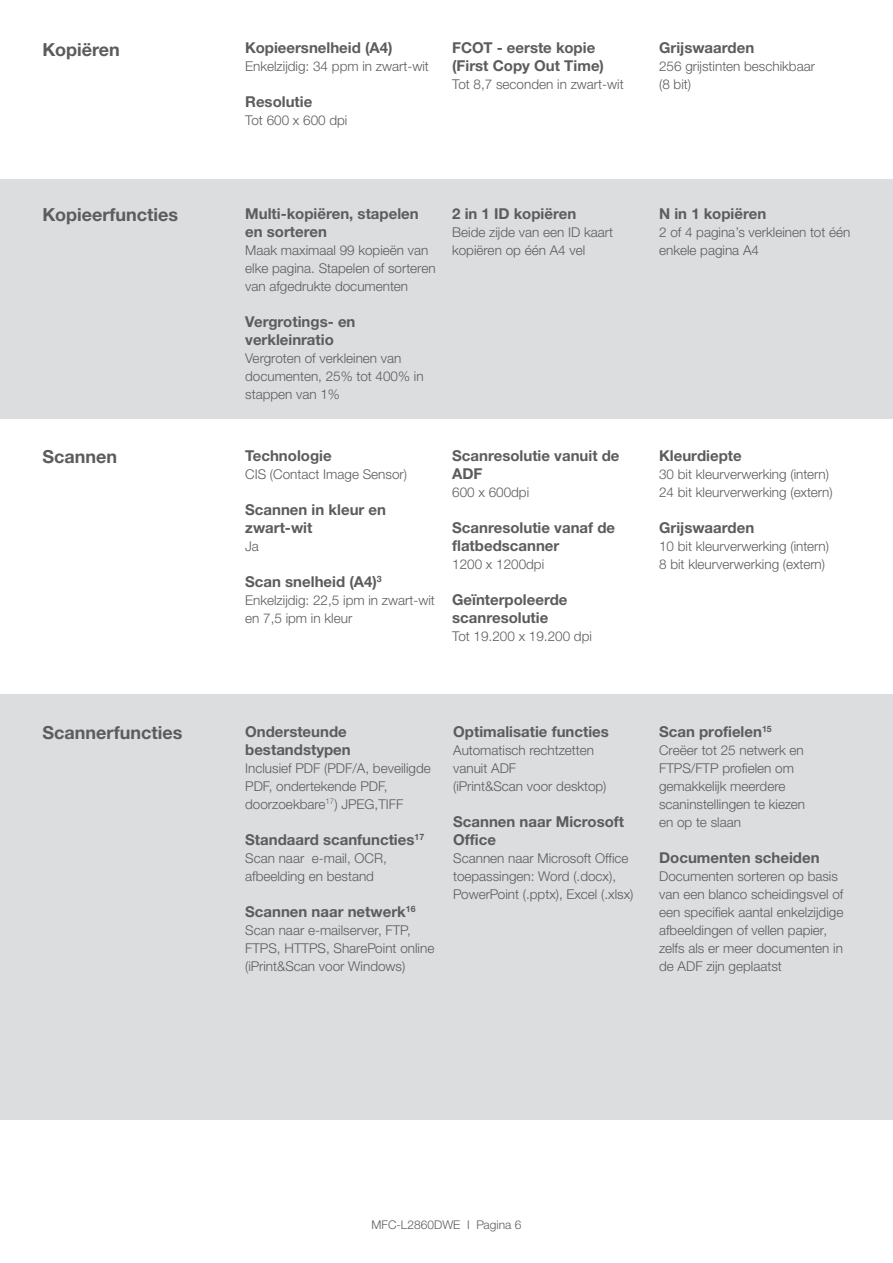
<style>
.page{position:relative;width:893px;height:1263px;background:#fff}
.page>*{position:absolute;margin:0;border:0;box-sizing:border-box;transform-origin:0 0}
.Body{font:700 18px "Helvetica Neue LTW1 G";color:#5c5c5f}
.Body-2{font:700 15px/18px "Helvetica Neue LTW1 G";color:#5c5c5f}
.Body-3{font:300 13.5px/18px "Helvetica Neue LTW1 G";color:#5c5c5f}
.Body-4{font:300 12px "Helvetica Neue LTW1 G";color:#5c5c5f}
</style>
<div class="page">
<div style="left:0;top:179px;width:893px;height:239px;background:#dcdddf"></div>
<div style="left:0;top:694px;width:893px;height:425px;background:#dcdddf"></div>
<p class="Body" style="left:43px;top:38px;width:79px">Kopiëren</p>
<p class="Body-2" style="left:245px;top:39px;width:149px">Kopieersnelheid (A4)</p>
<p class="Body-3" style="left:245px;top:58px;width:185px">Enkelzijdig: 34 ppm in zwart-wit</p>
<p class="Body-2" style="left:245px;top:93px;width:69px">Resolutie</p>
<p class="Body-3" style="left:245px;top:112px;width:104px">Tot 600 x 600 dpi</p>
<p class="Body-2" style="left:452px;top:39px;width:145px">FCOT - eerste kopie</p>
<p class="Body-2" style="left:452px;top:57px;width:153px">(First Copy Out Time)</p>
<p class="Body-3" style="left:452px;top:76px;width:173px">Tot 8,7 seconden in zwart-wit</p>
<p class="Body" style="left:43px;top:204px;width:137px">Kopieerfuncties</p>
<p class="Body-2" style="left:245px;top:205px;width:175px">Multi-kopiëren, stapelen en sorteren</p>
<p class="Body-3" style="left:245px;top:241px;width:192px">Maak maximaal 99 kopieën van elke pagina. Stapelen of sorteren van afgedrukte documenten</p>
<p class="Body-2" style="left:245px;top:313px;width:112px">Vergrotings- en verkleinratio</p>
<p class="Body-3" style="left:245px;top:349px;width:180px">Vergroten of verkleinen van documenten, 25% tot 400% in stappen van 1%</p>
<p class="Body-2" style="left:452px;top:205px;width:126px">2 in 1 ID kopiëren</p>
<p class="Body-3" style="left:452px;top:223px;width:163px">Beide zijde van een ID kaart kopiëren op één A4 vel</p>
<p class="Body" style="left:43px;top:446px;width:76px">Scannen</p>
<p class="Body-2" style="left:245px;top:447px;width:88px">Technologie</p>
<p class="Body-3" style="left:245px;top:465px;width:163px">CIS (Contact Image Sensor)</p>
<p class="Body-2" style="left:245px;top:501px;width:142px">Scannen in kleur en</p>
<p class="Body-2" style="left:245px;top:519px;width:69px">zwart-wit</p>
<p class="Body-3" style="left:245px;top:537px;width:15px">Ja</p>
<p class="Body-2" style="left:245px;top:573px;width:138px">Scan snelheid (A4)<sup>3</sup></p>
<p class="Body-3" style="left:245px;top:591px;width:191px">Enkelzijdig: 22,5 ipm in zwart-wit en 7,5 ipm in kleur</p>
<p class="Body-2" style="left:452px;top:447px;width:169px">Scanresolutie vanuit de<br>ADF</p>
<p class="Body-3" style="left:452px;top:483px;width:79px">600 x 600dpi</p>
<p class="Body-2" style="left:452px;top:519px;width:164px">Scanresolutie vanaf de flatbedscanner</p>
<p class="Body-3" style="left:452px;top:555px;width:94px">1200 x 1200dpi</p>
<p class="Body-2" style="left:452px;top:591px;width:117px">Geïnterpoleerde scanresolutie</p>
<p class="Body-3" style="left:452px;top:627px;width:141px">Tot 19.200 x 19.200 dpi</p>
<p class="Body-2" style="left:659px;top:39px;width:97px">Grijswaarden</p>
<p class="Body-3" style="left:659px;top:57px;width:157px">256 grijstinten beschikbaar</p>
<p class="Body-3" style="left:659px;top:75px;width:34px">(8 bit)</p>
<p class="Body-2" style="left:659px;top:205px;width:109px">N in 1 kopiëren</p>
<p class="Body-3" style="left:659px;top:223px;width:193px">2 of 4 pagina’s verkleinen tot één enkele pagina A4</p>
<p class="Body-2" style="left:659px;top:447px;width:84px">Kleurdiepte</p>
<p class="Body-3" style="left:659px;top:465px;width:171px">30 bit kleurverwerking (intern)</p>
<p class="Body-3" style="left:659px;top:483px;width:175px">24 bit kleurverwerking (extern)</p>
<p class="Body-2" style="left:659px;top:519px;width:97px">Grijswaarden</p>
<p class="Body-3" style="left:659px;top:537px;width:171px">10 bit kleurverwerking (intern)</p>
<p class="Body-3" style="left:659px;top:555px;width:167px">8 bit kleurverwerking (extern)</p>
<p class="Body" style="left:43px;top:722px;width:141px">Scannerfuncties</p>
<p class="Body-2" style="left:245px;top:722px;width:107px">Ondersteunde bestandstypen</p>
<p class="Body-3" style="left:245px;top:759px;width:187px">Inclusief PDF (PDF/A, beveiligde<br>PDF, ondertekende PDF, doorzoekbare<sup>17</sup>) JPEG,TIFF</p>
<p class="Body-2" style="left:245px;top:830px;width:180px">Standaard scanfuncties<sup>17</sup></p>
<p class="Body-3" style="left:245px;top:849px;width:143px">Scan naar e-mail, OCR, afbeelding en bestand</p>
<p class="Body-2" style="left:245px;top:902px;width:172px">Scannen naar netwerk<sup>16</sup></p>
<p class="Body-3" style="left:245px;top:921px;width:191px">Scan naar e-mailserver, FTP,<br>FTPS, HTTPS, SharePoint online (iPrint&amp;Scan voor Windows)</p>
<p class="Body-2" style="left:453px;top:722px;width:157px">Optimalisatie functies</p>
<p class="Body-3" style="left:453px;top:741px;width:142px">Automatisch rechtzetten</p>
<p class="Body-3" style="left:453px;top:759px;width:65px">vanuit ADF</p>
<p class="Body-3" style="left:453px;top:777px;width:155px">(iPrint&amp;Scan voor desktop)</p>
<p class="Body-2" style="left:453px;top:812px;width:172px">Scannen naar Microsoft<br>Office</p>
<p class="Body-3" style="left:453px;top:849px;width:182px">Scannen naar Microsoft Office toepassingen: Word (.docx),<br>PowerPoint (.pptx), Excel (.xlsx)</p>
<p class="Body-2" style="left:659px;top:722px;width:114px">Scan profielen<sup>15</sup></p>
<p class="Body-3" style="left:659px;top:741px;width:146px">Creëer tot 25 netwerk en</p>
<p class="Body-3" style="left:659px;top:759px;width:148px">FTPS/FTP profielen om gemakkelijk meerdere scaninstellingen te kiezen</p>
<p class="Body-3" style="left:659px;top:813px;width:83px">en op te slaan</p>
<p class="Body-2" style="left:659px;top:848px;width:162px">Documenten scheiden</p>
<p class="Body-3" style="left:659px;top:867px;width:186px">Documenten sorteren op basis van een blanco scheidingsvel of een specifiek aantal enkelzijdige afbeeldingen of vellen papier, zelfs als er meer documenten in de ADF zijn geplaatst</p>
<p class="Body-4" style="left:372px;top:1217px;width:151px">MFC-L2860DWE I Pagina 6</p>
</div>
